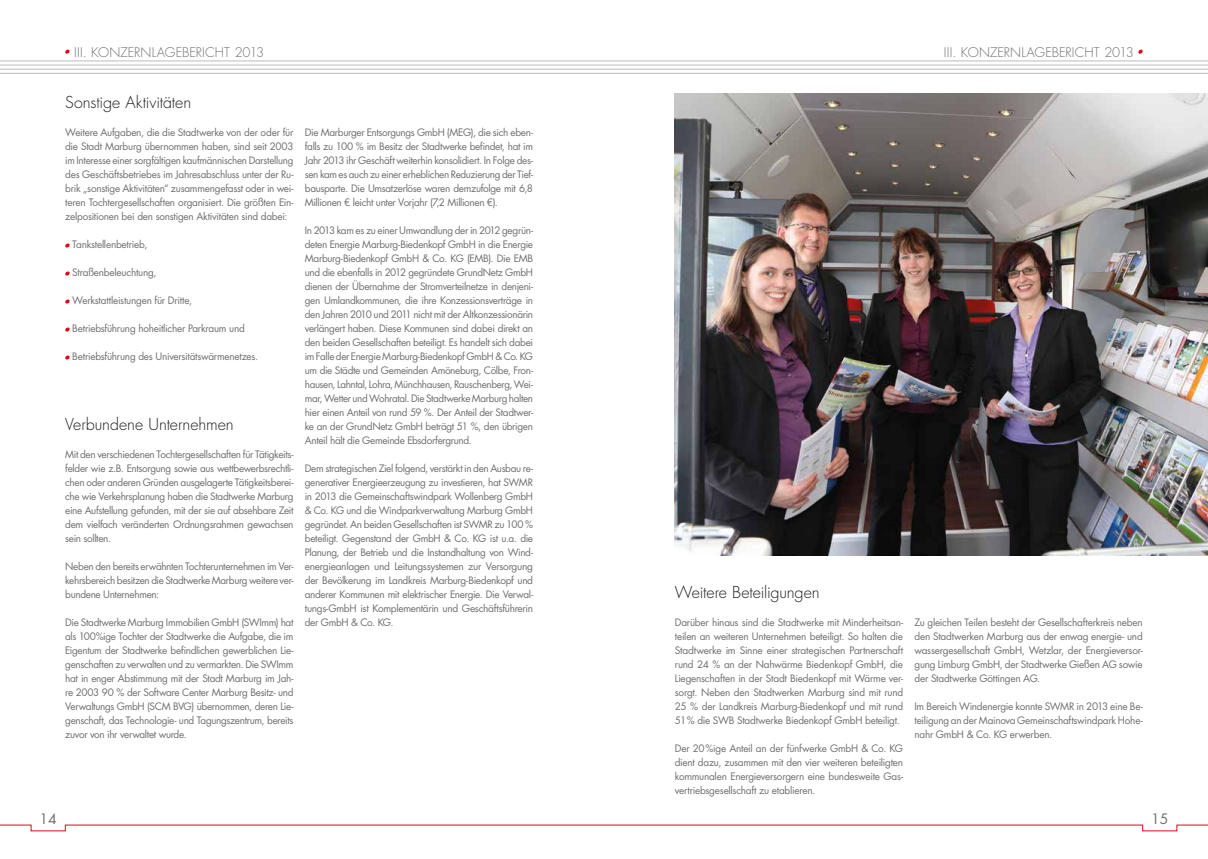
<style>
.page{position:relative;width:1208px;height:859px;background:#fff}
.page>*{position:absolute;margin:0;border:0;box-sizing:border-box;transform-origin:0 0}
.t1{font:300 16px "Futura Std";letter-spacing:-.005em;color:#1d1d1b}
.t2{font:14px "Futura Std";color:#706f6f}
.t3{font:300 13px "Futura Std";letter-spacing:.005em;color:#706f6f}
.t4{font:10px/14px "Futura Std";letter-spacing:-.03em;color:#706f6f;text-align:justify}
</style>
<div class="page">
<svg style="left:0;top:824px;width:1208px;height:8px"></svg>
<hr style="left:0;top:61px;width:1208px;height:1px;background:#bcbcbc">
<hr style="left:0;top:65px;width:1208px;height:1px;background:#bcbcbc">
<hr style="left:0;top:69px;width:1208px;height:1px;background:#bcbcbc">
<hr style="left:0;top:73px;width:1208px;height:1px;background:#bcbcbc">
<svg style="left:65px;top:49px;width:5px;height:5px"></svg>
<svg style="left:1138px;top:49px;width:5px;height:5px"></svg>
<svg style="left:65px;top:243px;width:5px;height:5px"></svg>
<svg style="left:65px;top:271px;width:5px;height:5px"></svg>
<svg style="left:65px;top:299px;width:5px;height:5px"></svg>
<svg style="left:65px;top:327px;width:5px;height:5px"></svg>
<svg style="left:65px;top:355px;width:5px;height:5px"></svg>
<img style="left:675px;top:94px;width:533px;height:462px">
<h3 class="t3" style="left:74px;top:44px;width:191px">III. KONZERNLAGEBERICHT 2013</h3>
<h3 class="t3" style="left:944px;top:44px;width:191px">III. KONZERNLAGEBERICHT 2013</h3>
<h1 class="t1" style="left:65px;top:92px;width:127px">Sonstige Aktivitäten</h1>
<p class="t4" style="left:65px;top:125px;width:230px">Weitere Aufgaben, die die Stadtwerke von der oder für die Stadt Marburg übernommen haben, sind seit 2003 im Interesse einer sorgfältigen kaufmännischen Darstellung des Geschäftsbetriebes im Jahresabschluss unter der Ru&shy;brik „sonstige Aktivitäten“ zusammengefasst oder in wei&shy;teren Tochtergesellschaften organisiert. Die größten Ein&shy;zelpositionen bei den sonstigen Aktivitäten sind dabei:</p>
<p class="t4" style="left:72px;top:237px;width:77px">Tankstellenbetrieb,</p>
<p class="t4" style="left:72px;top:265px;width:86px">Straßenbeleuchtung,</p>
<p class="t4" style="left:72px;top:293px;width:121px">Werkstattleistungen für Dritte,</p>
<p class="t4" style="left:72px;top:321px;width:174px">Betriebsführung hoheitlicher Parkraum und</p>
<p class="t4" style="left:72px;top:349px;width:187px">Betriebsführung des Universitätswärmenetzes.</p>
<h1 class="t1" style="left:65px;top:414px;width:170px">Verbundene Unternehmen</h1>
<p class="t4" style="left:65px;top:447px;width:230px">Mit den verschiedenen Tochtergesellschaften für Tätigkeits&shy;felder wie z.B. Entsorgung sowie aus wettbewerbsrechtli&shy;chen oder anderen Gründen ausgelagerte Tätigkeitsberei&shy;che wie Verkehrsplanung haben die Stadtwerke Marburg eine Aufstellung gefunden, mit der sie auf absehbare Zeit dem vielfach veränderten Ordnungsrahmen gewachsen sein sollten.</p>
<p class="t4" style="left:65px;top:559px;width:230px">Neben den bereits erwähnten Tochterunternehmen im Ver&shy;kehrsbereich besitzen die Stadtwerke Marburg weitere ver&shy;bundene Unternehmen:</p>
<p class="t4" style="left:65px;top:615px;width:230px">Die Stadtwerke Marburg Immobilien GmbH (SWImm) hat als 100%ige Tochter der Stadtwerke die Aufgabe, die im Eigentum der Stadtwerke befindlichen gewerblichen Lie&shy;genschaften zu verwalten und zu vermarkten. Die SWImm hat in enger Abstimmung mit der Stadt Marburg im Jah&shy;re 2003 90 % der Software Center Marburg Besitz- und Verwaltungs GmbH (SCM BVG) übernommen, deren Lie&shy;genschaft, das Technologie- und Tagungszentrum, bereits zuvor von ihr verwaltet wurde.</p>
<p class="t4" style="left:305px;top:125px;width:230px">Die Marburger Entsorgungs GmbH (MEG), die sich eben&shy;falls zu 100 % im Besitz der Stadtwerke befindet, hat im Jahr 2013 ihr Geschäft weiterhin konsolidiert. In Folge des&shy;sen kam es auch zu einer erheblichen Reduzierung der Tief&shy;bausparte. Die Umsatzerlöse waren demzufolge mit 6,8<br>Millionen € leicht unter Vorjahr (7,2 Millionen €).</p>
<p class="t4" style="left:305px;top:223px;width:230px">In 2013 kam es zu einer Umwandlung der in 2012 gegrün&shy;deten Energie Marburg-Biedenkopf GmbH in die Energie Marburg-Biedenkopf GmbH &amp; Co. KG (EMB). Die EMB und die ebenfalls in 2012 gegründete GrundNetz GmbH dienen der Übernahme der Stromverteilnetze in denjeni&shy;gen Umlandkommunen, die ihre Konzessionsverträge in den Jahren 2010 und 2011 nicht mit der Altkonzessionärin verlängert haben. Diese Kommunen sind dabei direkt an den beiden Gesellschaften beteiligt. Es handelt sich dabei im Falle der Energie Marburg-Biedenkopf GmbH &amp; Co. KG um die Städte und Gemeinden Amöneburg, Cölbe, Fron&shy;hausen, Lahntal, Lohra, Münchhausen, Rauschenberg, Wei&shy;mar, Wetter und Wohratal. Die Stadtwerke Marburg halten hier einen Anteil von rund 59 %. Der Anteil der Stadtwer&shy;ke an der GrundNetz GmbH beträgt 51 %, den übrigen Anteil hält die Gemeinde Ebsdorfergrund.</p>
<p class="t4" style="left:305px;top:461px;width:230px">Dem strategischen Ziel folgend, verstärkt in den Ausbau re&shy;generativer Energieerzeugung zu investieren, hat SWMR in 2013 die Gemeinschaftswindpark Wollenberg GmbH &amp; Co. KG und die Windparkverwaltung Marburg GmbH gegründet. An beiden Gesellschaften ist SWMR zu 100 % beteiligt. Gegenstand der GmbH &amp; Co. KG ist u.a. die Planung, der Betrieb und die Instandhaltung von Wind&shy;energieanlagen und Leitungssystemen zur Versorgung der Bevölkerung im Landkreis Marburg-Biedenkopf und anderer Kommunen mit elektrischer Energie. Die Verwal&shy;tungs-GmbH ist Komplementärin und Geschäftsführerin der GmbH &amp; Co. KG.</p>
<h1 class="t1" style="left:675px;top:582px;width:146px">Weitere Beteiligungen</h1>
<p class="t4" style="left:675px;top:615px;width:230px">Darüber hinaus sind die Stadtwerke mit Minderheitsan&shy;teilen an weiteren Unternehmen beteiligt. So halten die Stadtwerke im Sinne einer strategischen Partnerschaft rund 24 % an der Nahwärme Biedenkopf GmbH, die Liegenschaften in der Stadt Biedenkopf mit Wärme ver&shy;sorgt. Neben den Stadtwerken Marburg sind mit rund 25 % der Landkreis Marburg-Biedenkopf und mit rund 51% die SWB Stadtwerke Biedenkopf GmbH beteiligt.</p>
<p class="t4" style="left:675px;top:741px;width:230px">Der 20%ige Anteil an der fünfwerke GmbH &amp; Co. KG dient dazu, zusammen mit den vier weiteren beteiligten kommunalen Energieversorgern eine bundesweite Gas&shy;vertriebsgesellschaft zu etablieren.</p>
<p class="t4" style="left:914px;top:615px;width:230px">Zu gleichen Teilen besteht der Gesellschafterkreis neben den Stadtwerken Marburg aus der enwag energie- und wassergesellschaft GmbH, Wetzlar, der Energieversor&shy;gung Limburg GmbH, der Stadtwerke Gießen AG sowie der Stadtwerke Göttingen AG.</p>
<p class="t4" style="left:914px;top:699px;width:230px">Im Bereich Windenergie konnte SWMR in 2013 eine Be&shy;teiligung an der Mainova Gemeinschaftswindpark Hohe&shy;nahr GmbH &amp; Co. KG erwerben.</p>
<h2 class="t2" style="left:39px;top:810px;width:19px">14</h2>
<h2 class="t2" style="left:1151px;top:810px;width:19px">15</h2>
</div>
